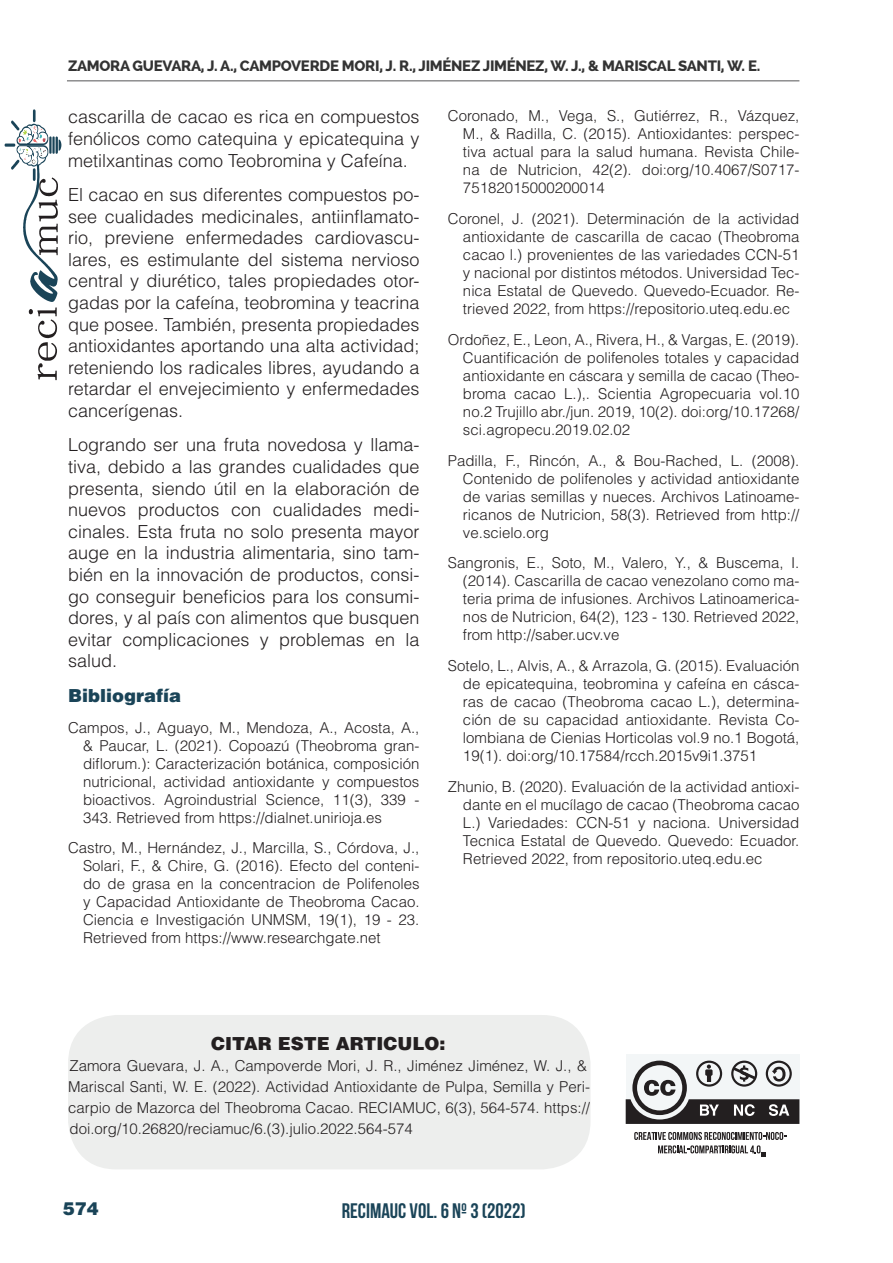
<style>
.page{position:relative;width:893px;height:1263px;background:#fff}
.page>*{position:absolute;margin:0;border:0;box-sizing:border-box;transform-origin:0 0}
.t1{font:700 21px "Bebas Neue";color:#1a4458}
.t2{font:300 18px/21.6px "Helvetica LT Std";color:#231f20;text-align:justify}
.t3{font:900 18px "Helvetica LT Std";color:#231f20}
.t4{font:900 18px "Helvetica LT Std";color:#1a4458}
.t5{font:300 15px/18px "Helvetica LT Std";color:#231f20;text-align:justify}
.t6{font:800 15px "Raleway";letter-spacing:-.02em;color:#333}
</style>
<div class="page">
<hr style="left:67px;top:80px;width:732px;height:1px;background:#545557">
<svg style="left:5px;top:109px;width:57px;height:271px"></svg>
<div style="left:68px;top:1015px;width:522px;height:154px;background:#edeeed;border-radius:49px"></div>
<svg style="left:634px;top:1132px;width:152px;height:25px"></svg>
<div style="left:626px;top:1054px;width:173px;height:70px;background:#f3f6f7"></div>
<svg style="left:626px;top:1060px;width:173px;height:64px"></svg>
<p class="t6" style="left:68px;top:57px;width:694px">ZAMORA GUEVARA, J. A., CAMPOVERDE MORI, J. R., JIMÉNEZ JIMÉNEZ, W. J., &amp; MARISCAL SANTI, W. E.</p>
<p class="t2" style="left:68px;top:106px;width:353px">cascarilla de cacao es rica en compuestos fenólicos como catequina y epicatequina y metilxantinas como Teobromina y Cafeína.</p>
<p class="t2" style="left:68px;top:184px;width:353px">El cacao en sus diferentes compuestos po&shy;see cualidades medicinales, antiinflamato&shy;rio, previene enfermedades cardiovascu&shy;lares, es estimulante del sistema nervioso central y diurético, tales propiedades otor&shy;gadas por la cafeína, teobromina y teacrina que posee. También, presenta propiedades antioxidantes aportando una alta actividad; reteniendo los radicales libres, ayudando a retardar el envejecimiento y enfermedades cancerígenas.</p>
<p class="t2" style="left:68px;top:434px;width:353px">Logrando ser una fruta novedosa y llama&shy;tiva, debido a las grandes cualidades que presenta, siendo útil en la elaboración de nuevos productos con cualidades medi&shy;cinales. Esta fruta no solo presenta mayor auge en la industria alimentaria, sino tam&shy;bién en la innovación de productos, consi&shy;go conseguir beneficios para los consumi&shy;dores, y al país con alimentos que busquen evitar complicaciones y problemas en la salud.</p>
<p class="t4" style="left:68px;top:684px;width:115px">Bibliografía</p>
<p class="t5" style="left:83px;top:718px;width:338px;text-indent:-15px">Campos, J., Aguayo, M., Mendoza, A., Acosta, A., &amp; Paucar, L. (2021). Copoazú (Theobroma gran&shy;diflorum.): Caracterización botánica, composición nutricional, actividad antioxidante y compuestos bioactivos. Agroindustrial Science, 11(3), 339 - 343. Retrieved from https://dialnet.unirioja.es</p>
<p class="t5" style="left:83px;top:839px;width:338px;text-indent:-15px">Castro, M., Hernández, J., Marcilla, S., Córdova, J., Solari, F., &amp; Chire, G. (2016). Efecto del conteni&shy;do de grasa en la concentracion de Polifenoles y Capacidad Antioxidante de Theobroma Cacao.<br>Ciencia e Investigación UNMSM, 19(1), 19 - 23.<br>Retrieved from https://www.researchgate.net</p>
<p class="t5" style="left:463px;top:107px;width:338px;text-indent:-15px">Coronado, M., Vega, S., Gutiérrez, R., Vázquez, M., &amp; Radilla, C. (2015). Antioxidantes: perspec&shy;tiva actual para la salud humana. Revista Chile&shy;na de Nutricion, 42(2). doi:org/10.4067/S0717- 75182015000200014</p>
<p class="t5" style="left:463px;top:210px;width:338px;text-indent:-15px">Coronel, J. (2021). Determinación de la actividad antioxidante de cascarilla de cacao (Theobroma cacao l.) provenientes de las variedades CCN-51 y nacional por distintos métodos. Universidad Tec&shy;nica Estatal de Quevedo. Quevedo-Ecuador. Re&shy;trieved 2022, from https://repositorio.uteq.edu.ec</p>
<p class="t5" style="left:463px;top:330px;width:338px;text-indent:-15px">Ordoñez, E., Leon, A., Rivera, H., &amp; Vargas, E. (2019).<br>Cuantificación de polifenoles totales y capacidad antioxidante en cáscara y semilla de cacao (Theo&shy;broma cacao L.),. Scientia Agropecuaria vol.10 no.2 Trujillo abr./jun. 2019, 10(2). doi:org/10.17268/ sci.agropecu.2019.02.02</p>
<p class="t5" style="left:463px;top:451px;width:338px;text-indent:-15px">Padilla, F., Rincón, A., &amp; Bou-Rached, L. (2008).<br>Contenido de polifenoles y actividad antioxidante de varias semillas y nueces. Archivos Latinoame&shy;ricanos de Nutricion, 58(3). Retrieved from http:// ve.scielo.org</p>
<p class="t5" style="left:463px;top:554px;width:338px;text-indent:-15px">Sangronis, E., Soto, M., Valero, Y., &amp; Buscema, I. (2014). Cascarilla de cacao venezolano como ma&shy;teria prima de infusiones. Archivos Latinoamerica&shy;nos de Nutricion, 64(2), 123 - 130. Retrieved 2022, from http://saber.ucv.ve</p>
<p class="t5" style="left:463px;top:657px;width:338px;text-indent:-15px">Sotelo, L., Alvis, A., &amp; Arrazola, G. (2015). Evaluación de epicatequina, teobromina y cafeína en cásca&shy;ras de cacao (Theobroma cacao L.), determina&shy;ción de su capacidad antioxidante. Revista Co&shy;lombiana de Cienias Horticolas vol.9 no.1 Bogotá, 19(1). doi:org/10.17584/rcch.2015v9i1.3751</p>
<p class="t5" style="left:463px;top:777px;width:338px;text-indent:-15px">Zhunio, B. (2020). Evaluación de la actividad antioxi&shy;dante en el mucílago de cacao (Theobroma cacao L.) Variedades: CCN-51 y naciona. Universidad Tecnica Estatal de Quevedo. Quevedo: Ecuador.<br>Retrieved 2022, from repositorio.uteq.edu.ec</p>
<p class="t3" style="left:211px;top:1031px;width:236px">CITAR ESTE ARTICULO:</p>
<p class="t5" style="left:68px;top:1054px;width:524px;line-height:21px;text-align:left">Zamora Guevara, J. A., Campoverde Mori, J. R., Jiménez Jiménez, W. J., &amp; Mariscal Santi, W. E. (2022). Actividad Antioxidante de Pulpa, Semilla y Peri&shy;carpio de Mazorca del Theobroma Cacao. RECIAMUC, 6(3), 564-574. https:// doi.org/10.26820/reciamuc/6.(3).julio.2022.564-574</p>
<p class="t4" style="left:63px;top:1197px;width:38px">574</p>
<h1 class="t1" style="left:342px;top:1199px;width:185px">RECIMAUC VOL. 6 Nº 3 (2022)</h1>
</div>
